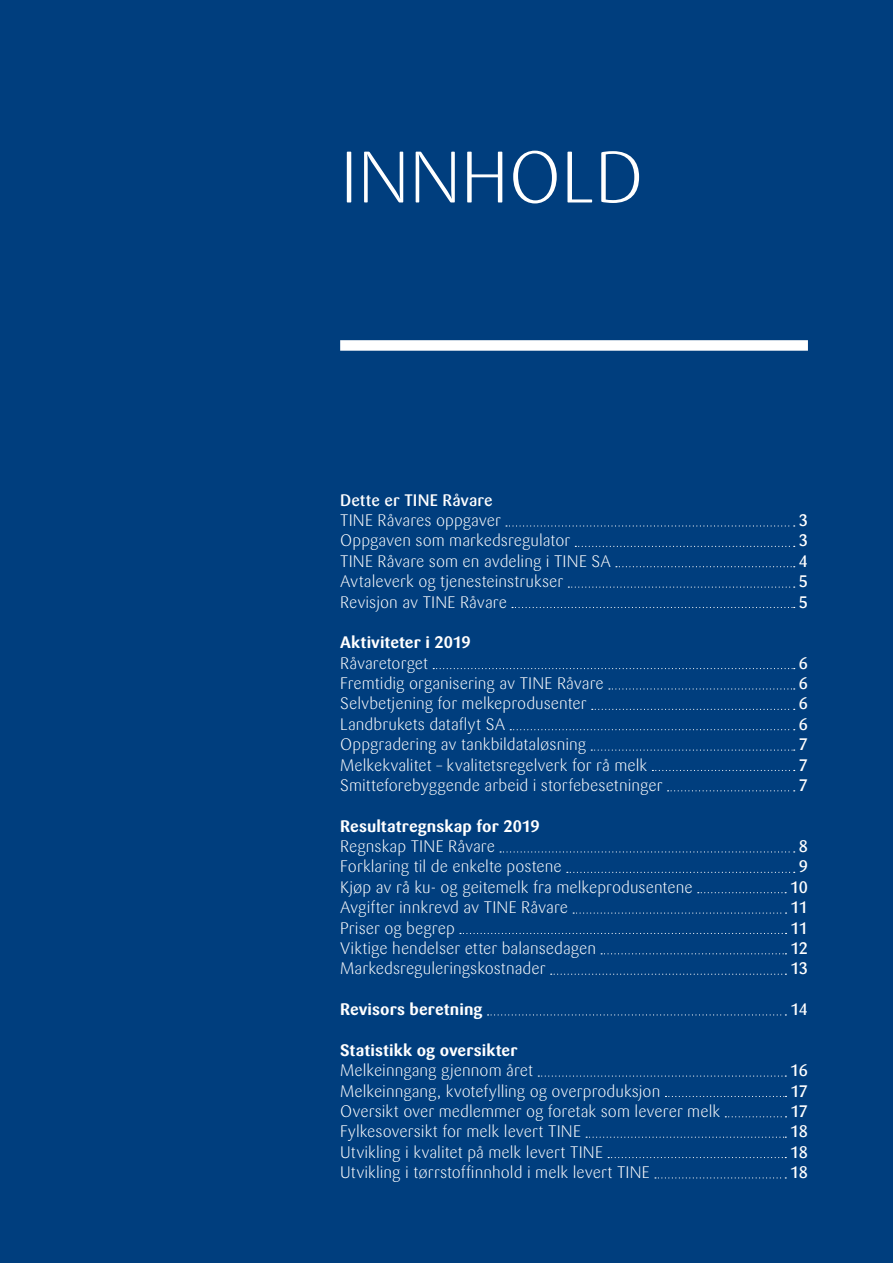
<style>
.page{position:relative;width:893px;height:1263px;background:#003e7e}
.page>*{position:absolute;margin:0;border:0;box-sizing:border-box;transform-origin:0 0}
.t1{font:300 72px "Sari";color:#fff}
.t2{font:300 16.5px "Sari";color:#fff}
.t3{font:700 16.5px/20.4px "Sari";letter-spacing:.005em;color:#fff}
.t4{font:16.5px "Sari Medium Caps";letter-spacing:-.045em;color:#fff}
.t5{font:500 16.5px "Sari";letter-spacing:.005em;color:#fff}
.s1{font-family:"Sari Bold Caps";font-weight:400}
.s2{font-weight:300}
</style>
<div class="page">
<div style="left:340px;top:340px;width:468px;height:11px;background:#fff"></div>
<svg style="left:506px;top:525px;width:289px;height:1px"></svg>
<svg style="left:575px;top:546px;width:220px;height:1px"></svg>
<svg style="left:616px;top:566px;width:179px;height:1px"></svg>
<svg style="left:568px;top:586px;width:227px;height:2px"></svg>
<svg style="left:512px;top:607px;width:283px;height:1px"></svg>
<svg style="left:433px;top:668px;width:362px;height:1px"></svg>
<svg style="left:609px;top:688px;width:186px;height:1px"></svg>
<svg style="left:592px;top:709px;width:203px;height:1px"></svg>
<svg style="left:510px;top:729px;width:285px;height:1px"></svg>
<svg style="left:591px;top:749px;width:204px;height:2px"></svg>
<svg style="left:652px;top:770px;width:143px;height:1px"></svg>
<svg style="left:668px;top:790px;width:127px;height:1px"></svg>
<svg style="left:500px;top:851px;width:295px;height:1px"></svg>
<svg style="left:567px;top:872px;width:228px;height:1px"></svg>
<svg style="left:698px;top:892px;width:88px;height:1px"></svg>
<svg style="left:573px;top:912px;width:213px;height:2px"></svg>
<svg style="left:460px;top:933px;width:326px;height:1px"></svg>
<svg style="left:601px;top:953px;width:185px;height:1px"></svg>
<svg style="left:551px;top:974px;width:235px;height:1px"></svg>
<svg style="left:488px;top:1014px;width:298px;height:1px"></svg>
<svg style="left:538px;top:1075px;width:248px;height:2px"></svg>
<svg style="left:665px;top:1096px;width:121px;height:1px"></svg>
<svg style="left:725px;top:1116px;width:61px;height:1px"></svg>
<svg style="left:586px;top:1136px;width:200px;height:2px"></svg>
<svg style="left:608px;top:1157px;width:178px;height:1px"></svg>
<svg style="left:655px;top:1177px;width:131px;height:1px"></svg>
<h1 class="t1" style="left:340px;top:136px;width:305px">INNHOLD</h1>
<p class="t5" style="left:340px;top:490px;width:154px">Dette er TINE Råvare</p>
<p class="t2" style="left:340px;top:511px;width:162px">TINE Råvares oppgaver</p>
<p class="t4" style="left:799px;top:510px;width:11px">3</p>
<p class="t2" style="left:340px;top:531px;width:232px">Oppgaven som markedsregulator</p>
<p class="t4" style="left:799px;top:531px;width:11px">3</p>
<p class="t2" style="left:340px;top:552px;width:272px">TINE Råvare som en avdeling i TINE SA</p>
<p class="t4" style="left:799px;top:551px;width:11px">4</p>
<p class="t2" style="left:340px;top:572px;width:225px">Avtaleverk og tjenesteinstrukser</p>
<p class="t4" style="left:799px;top:572px;width:11px">5</p>
<p class="t2" style="left:340px;top:592px;width:168px">Revisjon av TINE Råvare</p>
<p class="t4" style="left:799px;top:592px;width:11px">5</p>
<p class="t3" style="left:340px;top:632px;width:132px">Aktiviteter i <span class="s1">2019<br></span><span class="s2">Råvaretorget</span></p>
<p class="t4" style="left:799px;top:653px;width:11px">6</p>
<p class="t2" style="left:340px;top:674px;width:265px">Fremtidig organisering av TINE Råvare</p>
<p class="t4" style="left:799px;top:673px;width:11px">6</p>
<p class="t2" style="left:340px;top:694px;width:248px">Selvbetjening for melkeprodusenter</p>
<p class="t4" style="left:799px;top:694px;width:11px">6</p>
<p class="t2" style="left:340px;top:715px;width:167px">Landbrukets dataflyt SA</p>
<p class="t4" style="left:799px;top:714px;width:11px">6</p>
<p class="t2" style="left:340px;top:735px;width:247px">Oppgradering av tankbildataløsning</p>
<p class="t4" style="left:799px;top:735px;width:11px">7</p>
<p class="t2" style="left:340px;top:755px;width:309px">Melkekvalitet – kvalitetsregelverk for rå melk</p>
<p class="t4" style="left:799px;top:755px;width:11px">7</p>
<p class="t2" style="left:340px;top:776px;width:324px">Smitteforebyggende arbeid i storfebesetninger</p>
<p class="t4" style="left:799px;top:775px;width:11px">7</p>
<p class="t3" style="left:340px;top:816px;width:201px">Resultatregnskap for <span class="s1">2019<br></span><span class="s2">Regnskap TINE Råvare</span></p>
<p class="t4" style="left:799px;top:836px;width:11px">8</p>
<p class="t2" style="left:340px;top:857px;width:223px">Forklaring til de enkelte postene</p>
<p class="t4" style="left:799px;top:857px;width:11px">9</p>
<p class="t2" style="left:340px;top:878px;width:354px">Kjøp av rå ku- og geitemelk fra melkeprodusentene</p>
<p class="t4" style="left:790px;top:877px;width:19px">10</p>
<p class="t2" style="left:340px;top:898px;width:229px">Avgifter innkrevd av TINE Råvare</p>
<p class="t4" style="left:791px;top:898px;width:19px">11</p>
<p class="t2" style="left:340px;top:918px;width:116px">Priser og begrep</p>
<p class="t4" style="left:791px;top:918px;width:19px">11</p>
<p class="t2" style="left:340px;top:939px;width:257px">Viktige hendelser etter balansedagen</p>
<p class="t4" style="left:790px;top:938px;width:19px">12</p>
<p class="t2" style="left:340px;top:959px;width:207px">Markedsreguleringskostnader</p>
<p class="t4" style="left:790px;top:959px;width:19px">13</p>
<p class="t3" style="left:340px;top:999px;width:144px">Revisors beretning</p>
<p class="t4" style="left:790px;top:999px;width:19px">14</p>
<p class="t3" style="left:340px;top:1040px;width:179px">Statistikk og oversikter</p>
<p class="t2" style="left:340px;top:1061px;width:195px">Melkeinngang gjennom året</p>
<p class="t4" style="left:790px;top:1061px;width:19px">16</p>
<p class="t2" style="left:340px;top:1081px;width:322px">Melkeinngang, kvotefylling og overproduksjon</p>
<p class="t4" style="left:791px;top:1081px;width:19px">17</p>
<p class="t2" style="left:340px;top:1102px;width:382px">Oversikt over medlemmer og foretak som leverer melk</p>
<p class="t4" style="left:791px;top:1101px;width:19px">17</p>
<p class="t2" style="left:340px;top:1122px;width:242px">Fylkesoversikt for melk levert TINE</p>
<p class="t4" style="left:790px;top:1122px;width:19px">18</p>
<p class="t2" style="left:340px;top:1142px;width:264px">Utvikling i kvalitet på melk levert TINE</p>
<p class="t4" style="left:790px;top:1142px;width:19px">18</p>
<p class="t2" style="left:340px;top:1163px;width:311px">Utvikling i tørrstoffinnhold i melk levert TINE</p>
<p class="t4" style="left:790px;top:1162px;width:19px">18</p>
</div>
